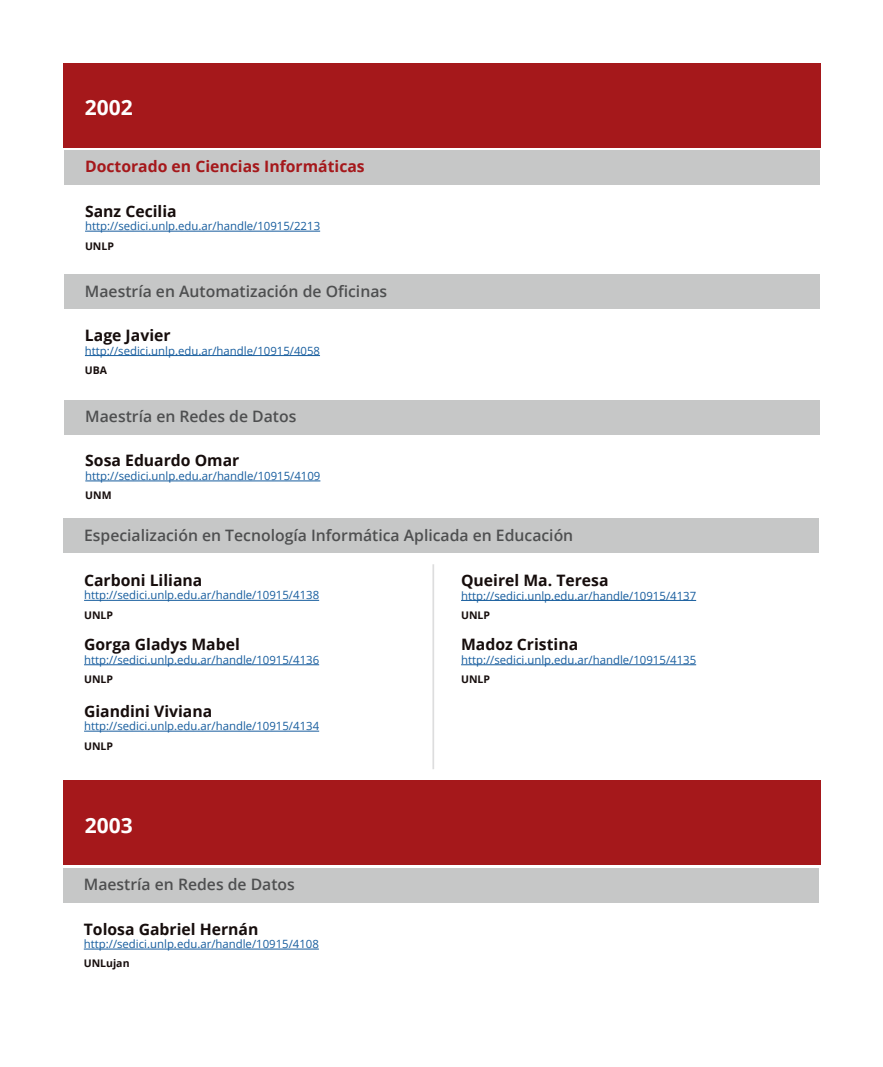
<style>
.page{position:relative;width:883px;height:1067px;background:#fff}
.page>*{position:absolute;margin:0;border:0;box-sizing:border-box;transform-origin:0 0}
.t1{font:700 21px "Open Sans";color:#fff}
.t2{font:600 15.75px "Open Sans";color:#4e4f50}
.t3{font:700 15.75px "Open Sans";color:#160d0c}
.t4{font:700 15.75px "Open Sans";color:#a5181b}
.t5{font:11.38px "Open Sans";color:#175d9e}
.t6{font:700 10.5px "Open Sans";color:#160d0c}
</style>
<div class="page">
<div style="left:63px;top:63px;width:757px;height:84px;background:#a5181b"></div>
<div style="left:63px;top:780px;width:758px;height:85px;background:#a5181b"></div>
<hr style="left:85px;top:355px;width:235px;height:1px;background:#175d9e">
<hr style="left:85px;top:231px;width:235px;height:1px;background:#175d9e">
<div style="left:64px;top:274px;width:756px;height:35px;background:#c6c7c7"></div>
<div style="left:64px;top:150px;width:756px;height:34px;background:#c6c7c7"></div>
<hr style="left:85px;top:480px;width:235px;height:1px;background:#175d9e">
<hr style="left:84px;top:948px;width:235px;height:1px;background:#175d9e">
<hr style="left:84px;top:600px;width:235px;height:1px;background:#175d9e">
<div style="left:64px;top:400px;width:756px;height:34px;background:#c6c7c7"></div>
<div style="left:63px;top:868px;width:756px;height:34px;background:#c6c7c7"></div>
<div style="left:63px;top:518px;width:756px;height:34px;background:#c6c7c7"></div>
<hr style="left:84px;top:664px;width:235px;height:1px;background:#175d9e">
<hr style="left:84px;top:731px;width:235px;height:1px;background:#175d9e">
<hr style="left:461px;top:664px;width:235px;height:1px;background:#175d9e">
<hr style="left:461px;top:600px;width:235px;height:1px;background:#175d9e">
<hr style="left:432px;top:564px;width:2px;height:205px;background:#4e4f50">
<h1 class="t1" style="left:85px;top:93px;width:49px">2002</h1>
<h2 class="t4" style="left:85px;top:155px;width:281px">Doctorado en Ciencias Informáticas</h2>
<h2 class="t3" style="left:85px;top:200px;width:93px">Sanz Cecilia</h2>
<p class="t5" style="left:85px;top:218px;width:237px">http://sedici.unlp.edu.ar/handle/10915/2213</p>
<p class="t6" style="left:85px;top:238px;width:31px">UNLP</p>
<h2 class="t2" style="left:85px;top:280px;width:304px">Maestría en Automatización de Oficinas</h2>
<h2 class="t3" style="left:85px;top:324px;width:87px">Lage Javier</h2>
<p class="t5" style="left:85px;top:343px;width:237px">http://sedici.unlp.edu.ar/handle/10915/4058</p>
<p class="t6" style="left:85px;top:363px;width:24px">UBA</p>
<h2 class="t2" style="left:85px;top:406px;width:213px">Maestría en Redes de Datos</h2>
<h2 class="t3" style="left:85px;top:449px;width:156px">Sosa Eduardo Omar</h2>
<p class="t5" style="left:85px;top:468px;width:237px">http://sedici.unlp.edu.ar/handle/10915/4109</p>
<p class="t6" style="left:85px;top:488px;width:28px">UNM</p>
<h2 class="t2" style="left:84px;top:524px;width:491px">Especialización en Tecnología Informática Aplicada en Educación</h2>
<h2 class="t3" style="left:84px;top:569px;width:120px">Carboni Liliana</h2>
<p class="t5" style="left:84px;top:587px;width:237px">http://sedici.unlp.edu.ar/handle/10915/4138</p>
<p class="t6" style="left:84px;top:607px;width:31px">UNLP</p>
<h2 class="t3" style="left:84px;top:633px;width:157px">Gorga Gladys Mabel</h2>
<p class="t5" style="left:84px;top:652px;width:237px">http://sedici.unlp.edu.ar/handle/10915/4136</p>
<p class="t6" style="left:84px;top:672px;width:31px">UNLP</p>
<h2 class="t3" style="left:84px;top:699px;width:130px">Giandini Viviana</h2>
<p class="t5" style="left:84px;top:718px;width:237px">http://sedici.unlp.edu.ar/handle/10915/4134</p>
<p class="t6" style="left:84px;top:738px;width:31px">UNLP</p>
<h1 class="t1" style="left:85px;top:810px;width:49px">2003</h1>
<h2 class="t2" style="left:84px;top:874px;width:213px">Maestría en Redes de Datos</h2>
<h2 class="t3" style="left:84px;top:917px;width:176px">Tolosa Gabriel Hernán</h2>
<p class="t5" style="left:84px;top:936px;width:237px">http://sedici.unlp.edu.ar/handle/10915/4108</p>
<p class="t6" style="left:84px;top:956px;width:47px">UNLujan</p>
<h2 class="t3" style="left:461px;top:569px;width:149px">Queirel Ma. Teresa</h2>
<p class="t5" style="left:461px;top:587px;width:237px">http://sedici.unlp.edu.ar/handle/10915/4137</p>
<p class="t6" style="left:461px;top:607px;width:31px">UNLP</p>
<h2 class="t3" style="left:461px;top:633px;width:119px">Madoz Cristina</h2>
<p class="t5" style="left:461px;top:652px;width:237px">http://sedici.unlp.edu.ar/handle/10915/4135</p>
<p class="t6" style="left:461px;top:672px;width:31px">UNLP</p>
</div>
